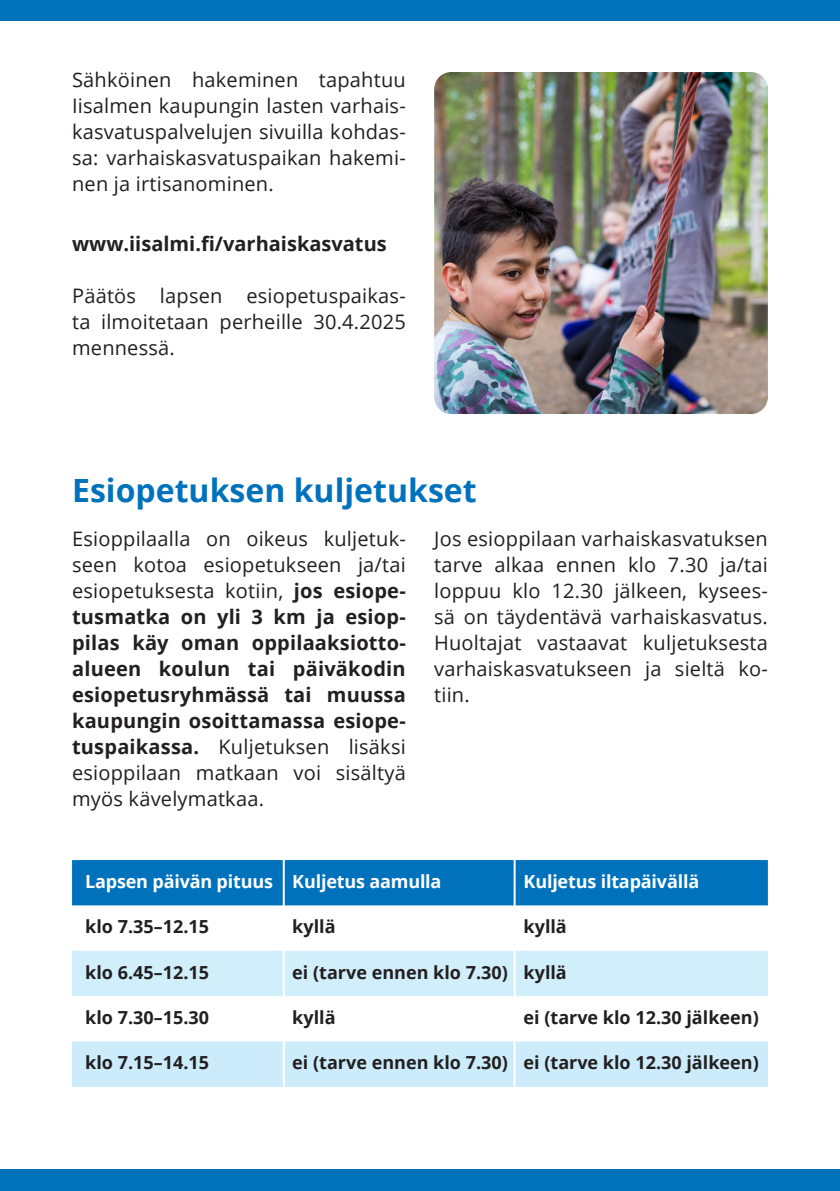
<style>
.page{position:relative;width:840px;height:1191px;background:#fff}
.page>*{position:absolute;margin:0;border:0;box-sizing:border-box;transform-origin:0 0}
.t1{font:700 32px "Open Sans";color:#0072bc}
.t2{font:20px/26px "Open Sans";letter-spacing:.01em;color:#231f20;text-align:justify}
.t3{font:700 20px/26px "Open Sans";letter-spacing:.01em;color:#231f20;text-align:justify}
.t4{font:700 18px "Open Sans";color:#231f20}
.t5{font:700 18px "Open Sans";letter-spacing:-.01em;color:#fff}
.s1{font-weight:400}
</style>
<div class="page">
<div style="left:0;top:0;width:839px;height:21px;background:#0072bc"></div>
<div style="left:72px;top:860px;width:695px;height:45px;background:#0072bc"></div>
<div style="left:72px;top:951px;width:695px;height:45px;background:#d1eefb"></div>
<div style="left:72px;top:1041px;width:695px;height:46px;background:#ccecfb"></div>
<div style="left:0;top:1169px;width:839px;height:22px;background:#0072bc"></div>
<img style="left:434px;top:72px;width:333px;height:342px">
<hr style="left:282px;top:858px;width:2px;height:235px;background:#fff">
<hr style="left:513px;top:857px;width:2px;height:235px;background:#fff">
<p class="t2" style="left:72px;top:67px;width:335px">Sähköinen hakeminen tapahtuu Iisalmen kaupungin lasten varhais&shy;kasvatuspalvelujen sivuilla kohdas&shy;sa: varhaiskasvatuspaikan hakemi&shy;nen ja irtisanominen.</p>
<p class="t3" style="left:72px;top:231px;width:316px">www.iisalmi.fi/varhaiskasvatus</p>
<p class="t2" style="left:72px;top:283px;width:335px">Päätös lapsen esiopetuspaikas&shy;ta ilmoitetaan perheille 30.4.2025 mennessä.</p>
<p class="t1" style="left:72px;top:468px;width:406px">Esiopetuksen kuljetukset</p>
<p class="t3" style="left:72px;top:525px;width:335px"><span class="s1">Esioppilaalla on oikeus kuljetuk&shy;seen kotoa esiopetukseen ja/tai esiopetuksesta kotiin,</span> jos esiope&shy;tusmatka on yli 3 km ja esiop&shy;pilas käy oman oppilaaksiotto&shy;alueen koulun tai päiväkodin esiopetusryhmässä tai muussa kaupungin osoittamassa esiope&shy;tuspaikassa. <span class="s1">Kuljetuksen lisäksi esioppilaan matkaan voi sisältyä myös kävelymatkaa.</span></p>
<p class="t2" style="left:434px;top:525px;width:335px">Jos esioppilaan varhaiskasvatuksen tarve alkaa ennen klo 7.30 ja/tai loppuu klo 12.30 jälkeen, kysees&shy;sä on täydentävä varhaiskasvatus.<br>Huoltajat vastaavat kuljetuksesta varhaiskasvatukseen ja sieltä ko&shy;tiin.</p>
<p class="t5" style="left:85px;top:868px;width:189px">Lapsen päivän pituus</p>
<p class="t5" style="left:292px;top:868px;width:151px">Kuljetus aamulla</p>
<p class="t5" style="left:523px;top:868px;width:177px">Kuljetus iltapäivällä</p>
<p class="t4" style="left:85px;top:914px;width:125px">klo 7.35–12.15</p>
<p class="t4" style="left:292px;top:914px;width:45px">kyllä</p>
<p class="t4" style="left:523px;top:914px;width:45px">kyllä</p>
<p class="t4" style="left:85px;top:959px;width:125px">klo 6.45–12.15</p>
<p class="t4" style="left:292px;top:959px;width:217px">ei (tarve ennen klo 7.30)</p>
<p class="t4" style="left:523px;top:959px;width:45px">kyllä</p>
<p class="t4" style="left:85px;top:1004px;width:125px">klo 7.30–15.30</p>
<p class="t4" style="left:292px;top:1004px;width:45px">kyllä</p>
<p class="t4" style="left:523px;top:1004px;width:236px">ei (tarve klo 12.30 jälkeen)</p>
<p class="t4" style="left:85px;top:1050px;width:125px">klo 7.15–14.15</p>
<p class="t4" style="left:292px;top:1050px;width:217px">ei (tarve ennen klo 7.30)</p>
<p class="t4" style="left:523px;top:1050px;width:236px">ei (tarve klo 12.30 jälkeen)</p>
</div>
